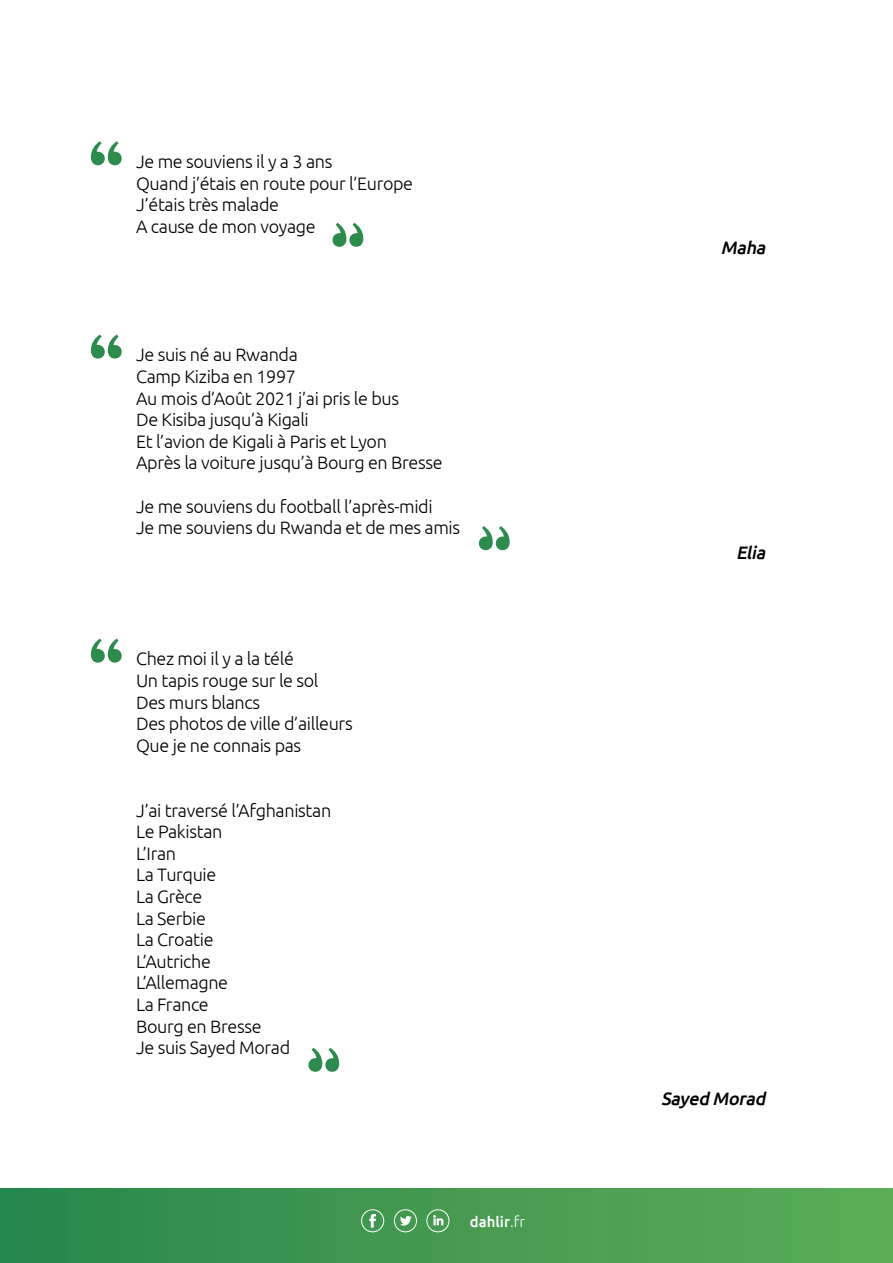
<style>
.page{position:relative;width:893px;height:1263px;background:#fff}
.page>*{position:absolute;margin:0;border:0;box-sizing:border-box;transform-origin:0 0}
.t1{font:900 76.5px "MADE Mirage";color:#2d8c4d}
.t2{font:300 18px/21.6px "Ubuntu";letter-spacing:-.02em;color:#000001}
.t3{font:italic 500 18px "Ubuntu";color:#000001}
.t4{font:500 15px "Ubuntu";color:#fff}
.s1{font-weight:300}
</style>
<div class="page">
<div style="left:0;top:1188px;width:893px;height:75px;background:linear-gradient(to right,#28874c,#5ead57)"></div>
<svg style="left:361px;top:1209px;width:23px;height:23px"></svg>
<svg style="left:394px;top:1209px;width:23px;height:23px"></svg>
<svg style="left:426px;top:1209px;width:23px;height:23px"></svg>
<h1 class="t1" style="left:88px;top:125px;width:38px">‘‘</h1>
<p class="t2" style="left:136px;top:150px;width:279px">Je me souviens il y a 3 ans<br>Quand j’étais en route pour l’Europe<br>J’étais très malade<br>A cause de mon voyage</p>
<h1 class="t1" style="left:88px;top:318px;width:38px">‘‘</h1>
<p class="t2" style="left:136px;top:344px;width:308px">Je suis né au Rwanda<br>Camp Kiziba en 1997<br>Au mois d’Août 2021 j’ai pris le bus<br>De Kisiba jusqu’à Kigali<br>Et l’avion de Kigali à Paris et Lyon<br>Après la voiture jusqu’à Bourg en Bresse</p>
<p class="t2" style="left:136px;top:495px;width:326px">Je me souviens du football l’après-midi<br>Je me souviens du Rwanda et de mes amis</p>
<h1 class="t1" style="left:88px;top:622px;width:38px">‘‘</h1>
<p class="t2" style="left:136px;top:648px;width:218px">Chez moi il y a la télé<br>Un tapis rouge sur le sol<br>Des murs blancs<br>Des photos de ville d’ailleurs<br>Que je ne connais pas</p>
<p class="t2" style="left:136px;top:799px;width:197px">J’ai traversé l’Afghanistan<br>Le Pakistan<br>L’Iran<br>La Turquie<br>La Grèce<br>La Serbie<br>La Croatie<br>L’Autriche<br>L’Allemagne<br>La France<br>Bourg en Bresse<br>Je suis Sayed Morad</p>
<p class="t4" style="left:470px;top:1212px;width:57px">dahlir<span class="s1">.fr</span></p>
<p class="t3" style="left:721px;top:236px;width:50px">Maha</p>
<p class="t3" style="left:736px;top:541px;width:35px">Elia</p>
<p class="t3" style="left:661px;top:1087px;width:110px">Sayed Morad</p>
</div>
